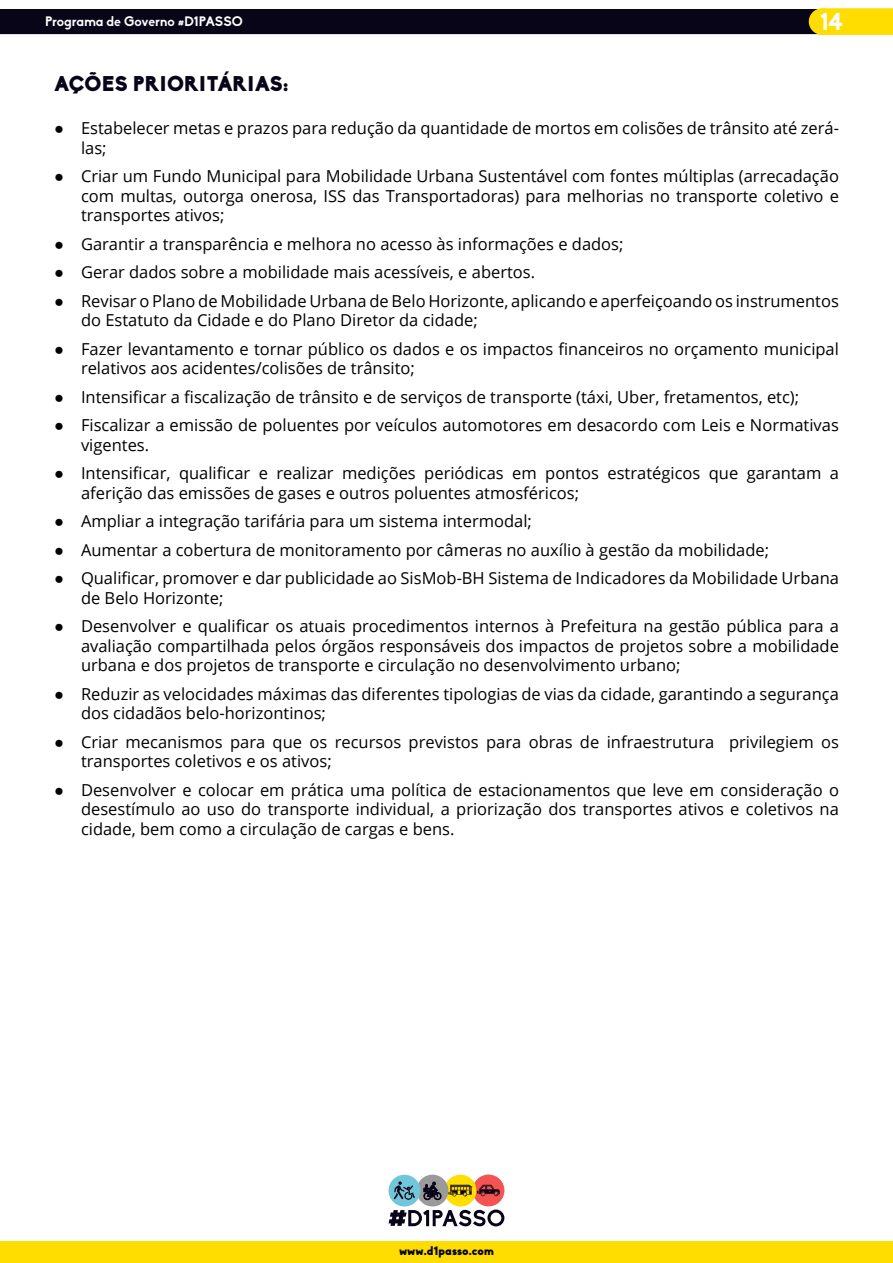
<style>
.page{position:relative;width:893px;height:1263px;background:#fff}
.page>*{position:absolute;margin:0;border:0;box-sizing:border-box;transform-origin:0 0}
.t1{font:700 24px "Biko";color:#fff}
.t2{font:900 21px "Biko";color:#080518}
.t3{font:16.5px/19.5px "Open Sans";color:#000}
.t4{font:700 13.5px "Biko";color:#fff}
.t5{font:900 12px "Biko";color:#080518}
.s1{font-family:"Arial"}
</style>
<div class="page">
<div style="left:1px;top:10px;width:839px;height:23px;background:#080518"></div>
<div style="left:0;top:9px;width:841px;height:25px;border:2px solid #080518"></div>
<div style="left:473px;top:1174px;width:31px;height:32px;background:#f35451;border-radius:50%"></div>
<div style="left:445px;top:1175px;width:31px;height:31px;background:#ffde00;border-radius:50%"></div>
<svg style="left:448px;top:1185px;width:52px;height:11px"></svg>
<svg style="left:389px;top:1209px;width:115px;height:17px"></svg>
<div style="left:417px;top:1175px;width:31px;height:31px;background:#9a9a9a;border-radius:50%"></div>
<svg style="left:423px;top:1181px;width:19px;height:20px"></svg>
<div style="left:389px;top:1175px;width:31px;height:31px;background:#71c6d9;border-radius:50%"></div>
<svg style="left:394px;top:1181px;width:21px;height:19px"></svg>
<div style="left:823px;top:9px;width:70px;height:25px;background:#fd0"></div>
<div style="left:822px;top:8px;width:71px;height:27px;border:2px solid #fd0"></div>
<div style="left:809px;top:9px;width:26px;height:25px;background:#fd0;border-radius:50%"></div>
<div style="left:809px;top:8px;width:27px;height:27px;border:2px solid #fd0;border-radius:50%"></div>
<div style="left:0;top:1241px;width:893px;height:22px;background:#fd0"></div>
<p class="t4" style="left:45px;top:13px;width:199px">Programa de Governo #D1PASSO</p>
<h1 class="t1" style="left:820px;top:7px;width:24px">14</h1>
<p class="t2" style="left:54px;top:70px;width:236px">AÇÕES PRIORITÁRIAS:</p>
<p class="t3" style="left:81px;top:118px;width:759px;text-indent:-27px"><span class="s1">●</span> Estabelecer metas e prazos para redução da quantidade de mortos em colisões de trânsito até zerá&shy;las;</p>
<p class="t3" style="left:81px;top:166px;width:759px;text-align:justify;text-indent:-27px"><span class="s1">●</span> Criar um Fundo Municipal para Mobilidade Urbana Sustentável com fontes múltiplas (arrecadação com multas, outorga onerosa, ISS das Transportadoras) para melhorias no transporte coletivo e transportes ativos;</p>
<p class="t3" style="left:54px;top:234px;width:571px"><span class="s1">●</span> Garantir a transparência e melhora no acesso às informações e dados;</p>
<p class="t3" style="left:54px;top:262px;width:483px"><span class="s1">●</span> Gerar dados sobre a mobilidade mais acessíveis, e abertos.</p>
<p class="t3" style="left:81px;top:291px;width:759px;text-indent:-27px"><span class="s1">●</span> Revisar o Plano de Mobilidade Urbana de Belo Horizonte, aplicando e aperfeiçoando os instrumentos do Estatuto da Cidade e do Plano Diretor da cidade;</p>
<p class="t3" style="left:81px;top:339px;width:759px;text-indent:-27px"><span class="s1">●</span> Fazer levantamento e tornar público os dados e os impactos financeiros no orçamento municipal relativos aos acidentes/colisões de trânsito;</p>
<p class="t3" style="left:54px;top:387px;width:747px"><span class="s1">●</span> Intensificar a fiscalização de trânsito e de serviços de transporte (táxi, Uber, fretamentos, etc);</p>
<p class="t3" style="left:81px;top:415px;width:759px;text-indent:-27px"><span class="s1">●</span> Fiscalizar a emissão de poluentes por veículos automotores em desacordo com Leis e Normativas vigentes.</p>
<p class="t3" style="left:81px;top:463px;width:759px;text-indent:-27px"><span class="s1">●</span> Intensificar, qualificar e realizar medições periódicas em pontos estratégicos que garantam a aferição das emissões de gases e outros poluentes atmosféricos;</p>
<p class="t3" style="left:54px;top:511px;width:479px"><span class="s1">●</span> Ampliar a integração tarifária para um sistema intermodal;</p>
<p class="t3" style="left:54px;top:540px;width:717px"><span class="s1">●</span> Aumentar a cobertura de monitoramento por câmeras no auxílio à gestão da mobilidade;</p>
<p class="t3" style="left:81px;top:568px;width:759px;text-indent:-27px"><span class="s1">●</span> Qualificar, promover e dar publicidade ao SisMob-BH Sistema de Indicadores da Mobilidade Urbana de Belo Horizonte;</p>
<p class="t3" style="left:81px;top:616px;width:759px;text-align:justify;text-indent:-27px"><span class="s1">●</span> Desenvolver e qualificar os atuais procedimentos internos à Prefeitura na gestão pública para a avaliação compartilhada pelos órgãos responsáveis dos impactos de projetos sobre a mobilidade urbana e dos projetos de transporte e circulação no desenvolvimento urbano;</p>
<p class="t3" style="left:81px;top:684px;width:759px;text-indent:-27px"><span class="s1">●</span> Reduzir as velocidades máximas das diferentes tipologias de vias da cidade, garantindo a segurança dos cidadãos belo-horizontinos;</p>
<p class="t3" style="left:81px;top:732px;width:759px;text-indent:-27px"><span class="s1">●</span> Criar mecanismos para que os recursos previstos para obras de infraestrutura privilegiem os transportes coletivos e os ativos;</p>
<p class="t3" style="left:81px;top:780px;width:759px;text-align:justify;text-indent:-27px"><span class="s1">●</span> Desenvolver e colocar em prática uma política de estacionamentos que leve em consideração o desestímulo ao uso do transporte individual, a priorização dos transportes ativos e coletivos na cidade, bem como a circulação de cargas e bens.</p>
<p class="t5" style="left:399px;top:1243px;width:96px">www.d1passo.com</p>
</div>
